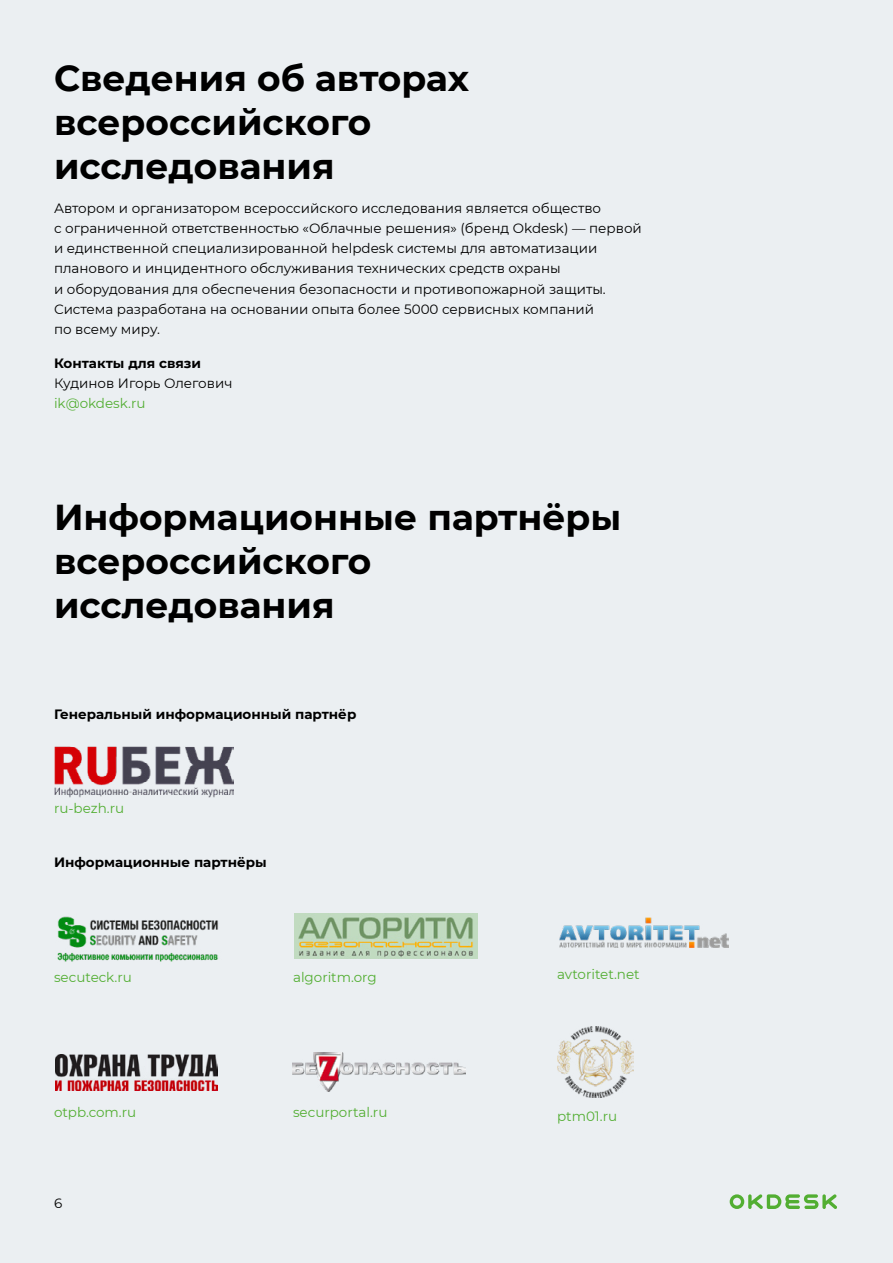
<style>
.page{position:relative;width:893px;height:1263px;background:#ebeff2}
.page>*{position:absolute;margin:0;border:0;box-sizing:border-box;transform-origin:0 0}
.t1{font:700 36px/44px "Montserrat";color:#000}
.t2{font:13.5px/20.2px "Montserrat";color:#000}
.t3{font:13.5px "Montserrat";color:#52ae32}
.t4{font:700 13.5px "Montserrat";color:#000}
</style>
<div class="page">
<svg style="left:730px;top:1194px;width:107px;height:15px"></svg>
<img style="left:54px;top:746px;width:179px;height:51px">
<img style="left:57px;top:916px;width:162px;height:46px">
<img style="left:294px;top:914px;width:183px;height:45px">
<img style="left:559px;top:917px;width:170px;height:31px">
<img style="left:56px;top:1054px;width:161px;height:37px">
<img style="left:293px;top:1052px;width:172px;height:39px">
<img style="left:557px;top:1027px;width:76px;height:70px">
<h1 class="t1" style="left:54px;top:55px;width:417px">Сведения об авторах всероссийского исследования</h1>
<p class="t2" style="left:54px;top:197px;width:589px">Автором и организатором всероссийского исследования является общество<br>с ограниченной ответственностью «Облачные решения» (бренд Okdesk) — первой и единственной специализированной helpdesk системы для автоматизации планового и инцидентного обслуживания технических средств охраны<br>и оборудования для обеспечения безопасности и противопожарной защиты.<br>Система разработана на основании опыта более 5000 сервисных компаний<br>по всему миру.</p>
<p class="t4" style="left:54px;top:353px;width:149px">Контакты для связи</p>
<p class="t2" style="left:54px;top:373px;width:180px">Кудинов Игорь Олегович</p>
<p class="t3" style="left:54px;top:394px;width:93px">ik@okdesk.ru</p>
<h1 class="t1" style="left:54px;top:493px;width:569px">Информационные партнёры всероссийского исследования</h1>
<p class="t4" style="left:54px;top:704px;width:304px">Генеральный информационный партнёр</p>
<p class="t3" style="left:54px;top:799px;width:72px">ru-bezh.ru</p>
<p class="t4" style="left:54px;top:853px;width:214px">Информационные партнёры</p>
<p class="t3" style="left:54px;top:968px;width:79px">secuteck.ru</p>
<p class="t3" style="left:293px;top:968px;width:85px">algoritm.org</p>
<p class="t3" style="left:54px;top:1103px;width:84px">otpb.com.ru</p>
<p class="t2" style="left:54px;top:1193px;width:10px">6</p>
<p class="t3" style="left:293px;top:1103px;width:96px">securportal.ru</p>
<p class="t3" style="left:557px;top:965px;width:84px">avtoritet.net</p>
<p class="t3" style="left:557px;top:1106px;width:62px">ptm01.ru</p>
</div>
